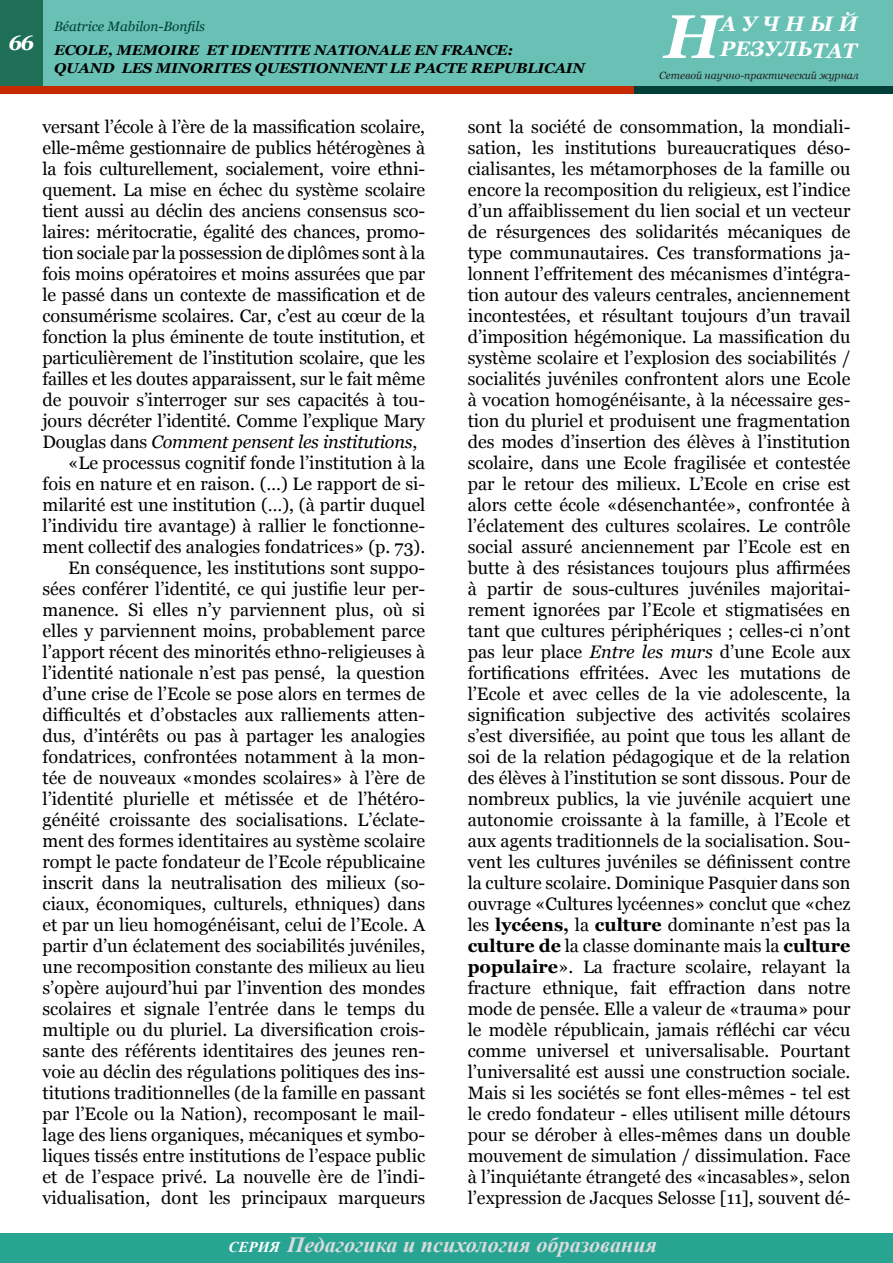
<style>
.page{position:relative;width:893px;height:1263px;background:#fff}
.page>*{position:absolute;margin:0;border:0;box-sizing:border-box;transform-origin:0 0}
.t1{font:italic 700 61.5px "Georgia";color:#fff}
.t2{font:italic 700 21.75px "Times New Roman";color:#dadbdc}
.t3{font:italic 700 21px/25.2px "Georgia";color:#fff}
.t4{font:18px/21px "Georgia";color:#000;text-align:justify}
.t5{font:italic 18px "Georgia";letter-spacing:-.01em;color:#000}
.t6{font:italic 700 14.25px/18px "Georgia";letter-spacing:-.01em;color:#000;scale:1.05 1}
.t7{font:italic 13.5px "Georgia";color:#003f37}
.t8{font:italic 10.5px "Georgia";color:#222}
.s1{font-style:normal}
.s2{font-style:italic}
.s3{font-weight:700}
.s4{font-size:15px;color:#fff}
</style>
<div class="page">
<div style="left:0;top:1233px;width:893px;height:30px;background:#28a493"></div>
<div style="left:0;top:0;width:893px;height:94px;background:#69c0b4"></div>
<div style="left:0;top:0;width:43px;height:90px;background:#1e6f56"></div>
<div style="left:0;top:86px;width:655px;height:8px;background:#c62900"></div>
<div style="left:634px;top:86px;width:259px;height:8px;background:#003f37"></div>
<p class="t3" style="left:720px;top:11px;width:139px">АУЧНЫЙ<br>РЕЗУЛЬТАТ</p>
<p class="t8" style="left:659px;top:68px;width:201px">Сетевой научно-практический журнал</p>
<p class="t7" style="left:54px;top:18px;width:153px">Béatrice Mabilon-Bonfils</p>
<h1 class="t1" style="left:664px;top:-3px;width:58px">Н</h1>
<p class="t6" style="left:54px;top:41px;width:507px;text-indent:-46px"><sup>66</sup> ECOLE, MEMOIRE ET IDENTITE NATIONALE EN FRANCE:<br>QUAND LES MINORITES QUESTIONNENT LE PACTE REPUBLICAIN</p>
<p class="t4" style="left:43px;top:116px;width:384px">versant l’école à l’ère de la massification scolaire,</p>
<p class="t4" style="left:43px;top:137px;width:384px">elle-même gestionnaire de publics hétérogènes à</p>
<p class="t4" style="left:43px;top:158px;width:384px">la fois culturellement, socialement, voire ethni-</p>
<p class="t4" style="left:43px;top:179px;width:384px">quement. La mise en échec du système scolaire</p>
<p class="t4" style="left:43px;top:200px;width:384px">tient aussi au déclin des anciens consensus sco-</p>
<p class="t4" style="left:43px;top:221px;width:384px">laires: méritocratie, égalité des chances, promo-</p>
<p class="t4" style="left:43px;top:242px;width:384px">tion sociale par la possession de diplômes sont à la</p>
<p class="t4" style="left:43px;top:263px;width:384px">fois moins opératoires et moins assurées que par</p>
<p class="t4" style="left:43px;top:284px;width:384px">le passé dans un contexte de massification et de</p>
<p class="t4" style="left:43px;top:305px;width:384px">consumérisme scolaires. Car, c’est au cœur de la</p>
<p class="t4" style="left:43px;top:326px;width:384px">fonction la plus éminente de toute institution, et</p>
<p class="t4" style="left:43px;top:347px;width:384px">particulièrement de l’institution scolaire, que les</p>
<p class="t4" style="left:43px;top:368px;width:384px">failles et les doutes apparaissent, sur le fait même</p>
<p class="t4" style="left:43px;top:389px;width:384px">de pouvoir s’interroger sur ses capacités à tou-</p>
<p class="t4" style="left:43px;top:410px;width:384px">jours décréter l’identité. Comme l’explique Mary</p>
<p class="t5" style="left:43px;top:430px;width:376px"><span class="s1">Douglas dans</span> Comment pensent les institutions<span class="s1">,</span></p>
<p class="t4" style="left:68px;top:452px;width:359px">«Le processus cognitif fonde l’institution à la</p>
<p class="t4" style="left:43px;top:473px;width:384px">fois en nature et en raison. (…) Le rapport de si-</p>
<p class="t4" style="left:43px;top:494px;width:384px">milarité est une institution (…), (à partir duquel</p>
<p class="t4" style="left:43px;top:515px;width:384px">l’individu tire avantage) à rallier le fonctionne-</p>
<p class="t4" style="left:43px;top:536px;width:384px">ment collectif des analogies fondatrices» (p. 73).</p>
<p class="t4" style="left:68px;top:557px;width:359px">En conséquence, les institutions sont suppo-</p>
<p class="t4" style="left:43px;top:578px;width:384px">sées conférer l’identité, ce qui justifie leur per-</p>
<p class="t4" style="left:43px;top:599px;width:384px">manence. Si elles n’y parviennent plus, où si</p>
<p class="t4" style="left:43px;top:620px;width:384px">elles y parviennent moins, probablement parce</p>
<p class="t4" style="left:43px;top:641px;width:384px">l’apport récent des minorités ethno-religieuses à</p>
<p class="t4" style="left:43px;top:663px;width:384px">l’identité nationale n’est pas pensé, la question</p>
<p class="t4" style="left:43px;top:684px;width:384px">d’une crise de l’Ecole se pose alors en termes de</p>
<p class="t4" style="left:43px;top:705px;width:384px">difficultés et d’obstacles aux ralliements atten-</p>
<p class="t4" style="left:43px;top:726px;width:384px">dus, d’intérêts ou pas à partager les analogies</p>
<p class="t4" style="left:43px;top:747px;width:384px">fondatrices, confrontées notamment à la mon-</p>
<p class="t4" style="left:43px;top:768px;width:384px">tée de nouveaux «mondes scolaires» à l’ère de</p>
<p class="t4" style="left:43px;top:789px;width:384px">l’identité plurielle et métissée et de l’hétéro-</p>
<p class="t4" style="left:43px;top:810px;width:384px">généité croissante des socialisations. L’éclate-</p>
<p class="t4" style="left:43px;top:831px;width:384px">ment des formes identitaires au système scolaire</p>
<p class="t4" style="left:43px;top:852px;width:384px">rompt le pacte fondateur de l’Ecole républicaine</p>
<p class="t4" style="left:43px;top:873px;width:384px">inscrit dans la neutralisation des milieux (so-</p>
<p class="t4" style="left:43px;top:894px;width:384px">ciaux, économiques, culturels, ethniques) dans</p>
<p class="t4" style="left:43px;top:915px;width:384px">et par un lieu homogénéisant, celui de l’Ecole. A</p>
<p class="t4" style="left:43px;top:936px;width:384px">partir d’un éclatement des sociabilités juvéniles,</p>
<p class="t4" style="left:43px;top:957px;width:384px">une recomposition constante des milieux au lieu</p>
<p class="t4" style="left:43px;top:978px;width:384px">s’opère aujourd’hui par l’invention des mondes</p>
<p class="t4" style="left:43px;top:999px;width:384px">scolaires et signale l’entrée dans le temps du</p>
<p class="t4" style="left:43px;top:1020px;width:384px">multiple ou du pluriel. La diversification crois-</p>
<p class="t4" style="left:43px;top:1041px;width:384px">sante des référents identitaires des jeunes ren-</p>
<p class="t4" style="left:43px;top:1062px;width:384px">voie au déclin des régulations politiques des ins-</p>
<p class="t4" style="left:43px;top:1083px;width:384px">titutions traditionnelles (de la famille en passant</p>
<p class="t4" style="left:43px;top:1104px;width:384px">par l’Ecole ou la Nation), recomposant le mail-</p>
<p class="t4" style="left:43px;top:1125px;width:384px">lage des liens organiques, mécaniques et symbo-</p>
<p class="t4" style="left:43px;top:1146px;width:384px">liques tissés entre institutions de l’espace public</p>
<p class="t4" style="left:43px;top:1167px;width:384px">et de l’espace privé. La nouvelle ère de l’indi-</p>
<p class="t4" style="left:43px;top:1188px;width:384px">vidualisation, dont les principaux marqueurs</p>
<p class="t4" style="left:468px;top:117px;width:384px">sont la société de consommation, la mondiali&shy;sation, les institutions bureaucratiques déso&shy;cialisantes, les métamorphoses de la famille ou encore la recomposition du religieux, est l’indice d’un affaiblissement du lien social et un vecteur de résurgences des solidarités mécaniques de type communautaires. Ces transformations ja&shy;lonnent l’effritement des mécanismes d’intégra&shy;tion autour des valeurs centrales, anciennement incontestées, et résultant toujours d’un travail d’imposition hégémonique. La massification du système scolaire et l’explosion des sociabilités / socialités juvéniles confrontent alors une Ecole à vocation homogénéisante, à la nécessaire ges&shy;tion du pluriel et produisent une fragmentation des modes d’insertion des élèves à l’institution scolaire, dans une Ecole fragilisée et contestée par le retour des milieux. L’Ecole en crise est alors cette école «désenchantée», confrontée à l’éclatement des cultures scolaires. Le contrôle social assuré anciennement par l’Ecole est en butte à des résistances toujours plus affirmées à partir de sous-cultures juvéniles majoritai&shy;rement ignorées par l’Ecole et stigmatisées en tant que cultures périphériques ; celles-ci n’ont pas leur place <span class="s2">Entre les murs</span> d’une Ecole aux fortifications effritées. Avec les mutations de l’Ecole et avec celles de la vie adolescente, la signification subjective des activités scolaires s’est diversifiée, au point que tous les allant de soi de la relation pédagogique et de la relation des élèves à l’institution se sont dissous. Pour de nombreux publics, la vie juvénile acquiert une autonomie croissante à la famille, à l’Ecole et aux agents traditionnels de la socialisation. Sou&shy;vent les cultures juvéniles se définissent contre la culture scolaire. Dominique Pasquier dans son ouvrage «Cultures lycéennes» conclut que «chez les <span class="s3">lycéens,</span> la <span class="s3">culture</span> dominante n’est pas la <span class="s3">culture de</span> la classe dominante mais la <span class="s3">culture populaire</span>». La fracture scolaire, relayant la fracture ethnique, fait effraction dans notre mode de pensée. Elle a valeur de «trauma» pour le modèle républicain, jamais réfléchi car vécu comme universel et universalisable. Pourtant l’universalité est aussi une construction sociale.<br>Mais si les sociétés se font elles-mêmes - tel est le credo fondateur - elles utilisent mille détours pour se dérober à elles-mêmes dans un double mouvement de simulation / dissimulation. Face à l’inquiétante étrangeté des «incasables», selon l’expression de Jacques Selosse [11], souvent dé-</p>
<p class="t2" style="left:229px;top:1229px;width:430px"><span class="s4">СЕРИЯ</span> Педагогика и психология образования</p>
</div>
